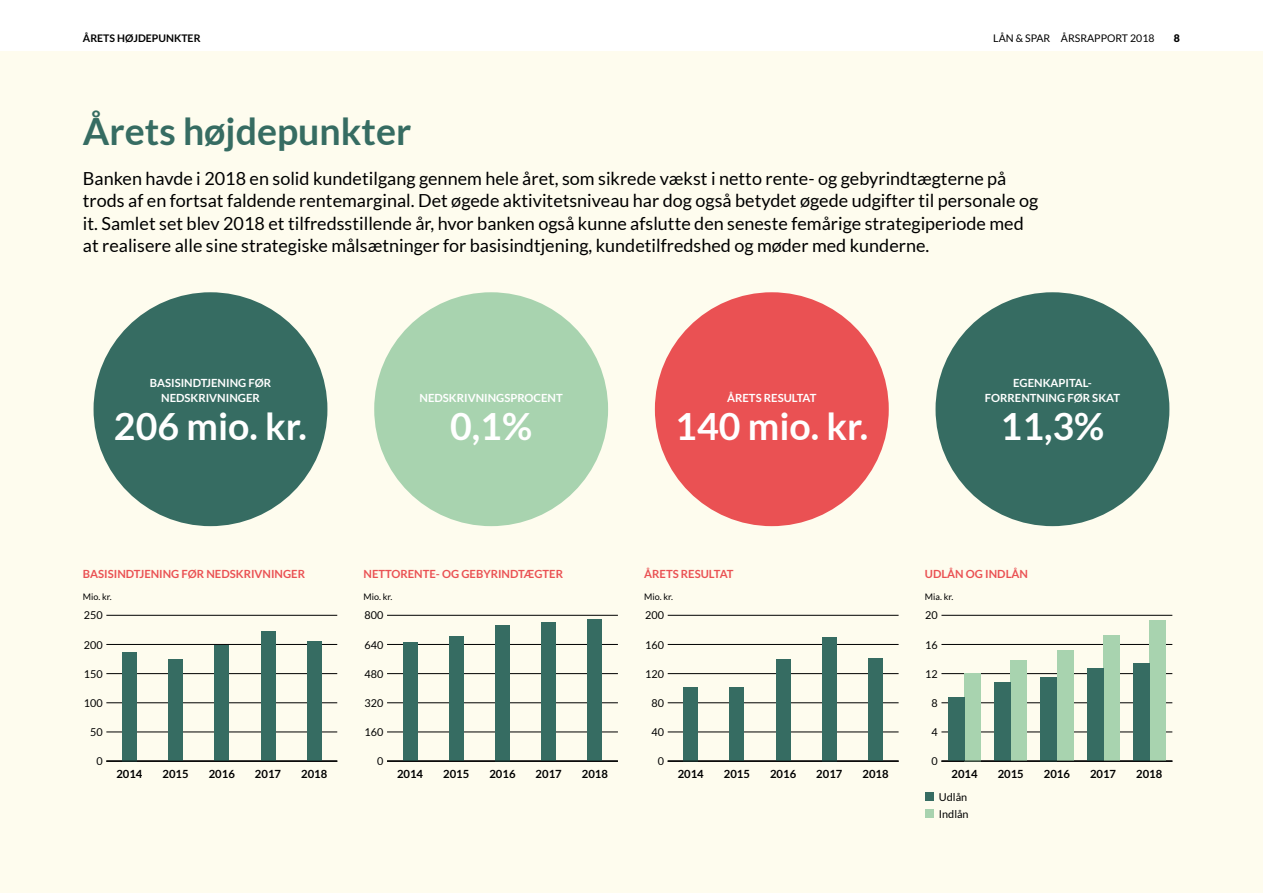
<style>
.page{position:relative;width:1263px;height:893px;background:#fff}
.page>*{position:absolute;margin:0;border:0;box-sizing:border-box;transform-origin:0 0}
.t1{font:700 37.5px "Lato";color:#fff}
.t2{font:700 37.5px "Lato";color:#366c62}
.t3{font:18px/22.5px "Lato";color:#000}
.t4{font:700 11.25px/15px "Lato";color:#fff}
.t5{font:700 11.25px "Lato";color:#ea5153}
.t6{font:700 11.25px "Lato";color:#000}
.t7{font:10.8px/17.1px "Lato";color:#000}
.t8{font:10.5px "Lato";color:#000}
.t9{font:700 10.5px "Lato";color:#000}
.t10{font:900 10.5px "Lato";color:#000}
.t11{font:9px "Lato";color:#000}
</style>
<div class="page">
<div style="left:0;top:51px;width:1263px;height:842px;background:#fefcee"></div>
<div style="left:94px;top:292px;width:233px;height:234px;background:#366c62;border-radius:50%"></div>
<div style="left:374px;top:292px;width:234px;height:234px;background:#a8d3af;border-radius:50%"></div>
<div style="left:655px;top:292px;width:234px;height:234px;background:#ea5153;border-radius:50%"></div>
<div style="left:935px;top:292px;width:234px;height:234px;background:#366c62;border-radius:50%"></div>
<div style="left:925px;top:792px;width:8px;height:9px;background:#366c62"></div>
<div style="left:925px;top:810px;width:8px;height:8px;background:#a8d3af"></div>
<hr style="left:668px;top:732px;width:230px;height:1px;background:#000">
<hr style="left:668px;top:702px;width:230px;height:1px;background:#000">
<hr style="left:668px;top:673px;width:230px;height:1px;background:#000">
<hr style="left:668px;top:644px;width:230px;height:1px;background:#000">
<hr style="left:668px;top:615px;width:230px;height:1px;background:#000">
<div style="left:683px;top:687px;width:15px;height:74px;background:#366c62"></div>
<div style="left:730px;top:687px;width:14px;height:74px;background:#366c62"></div>
<div style="left:776px;top:660px;width:14px;height:101px;background:#366c62"></div>
<div style="left:822px;top:637px;width:15px;height:124px;background:#366c62"></div>
<div style="left:868px;top:659px;width:15px;height:102px;background:#366c62"></div>
<hr style="left:668px;top:761px;width:230px;height:1px;background:#000">
<hr style="left:106px;top:732px;width:231px;height:1px;background:#000">
<hr style="left:106px;top:702px;width:231px;height:1px;background:#000">
<hr style="left:106px;top:673px;width:231px;height:1px;background:#000">
<hr style="left:106px;top:644px;width:231px;height:1px;background:#000">
<hr style="left:106px;top:615px;width:231px;height:1px;background:#000">
<div style="left:122px;top:652px;width:15px;height:109px;background:#366c62"></div>
<div style="left:168px;top:660px;width:15px;height:101px;background:#366c62"></div>
<div style="left:215px;top:645px;width:14px;height:116px;background:#366c62"></div>
<div style="left:261px;top:632px;width:14px;height:129px;background:#366c62"></div>
<div style="left:307px;top:641px;width:14px;height:120px;background:#366c62"></div>
<hr style="left:106px;top:761px;width:231px;height:1px;background:#000">
<hr style="left:387px;top:732px;width:231px;height:1px;background:#000">
<hr style="left:387px;top:702px;width:231px;height:1px;background:#000">
<hr style="left:387px;top:673px;width:231px;height:1px;background:#000">
<hr style="left:387px;top:644px;width:231px;height:1px;background:#000">
<hr style="left:387px;top:615px;width:231px;height:1px;background:#000">
<div style="left:403px;top:643px;width:14px;height:118px;background:#366c62"></div>
<div style="left:449px;top:636px;width:15px;height:125px;background:#366c62"></div>
<div style="left:495px;top:625px;width:15px;height:136px;background:#366c62"></div>
<div style="left:541px;top:623px;width:15px;height:138px;background:#366c62"></div>
<div style="left:588px;top:619px;width:14px;height:142px;background:#366c62"></div>
<hr style="left:387px;top:761px;width:231px;height:1px;background:#000">
<hr style="left:941px;top:732px;width:231px;height:1px;background:#000">
<hr style="left:941px;top:702px;width:231px;height:1px;background:#000">
<hr style="left:941px;top:673px;width:231px;height:1px;background:#000">
<hr style="left:941px;top:644px;width:231px;height:1px;background:#000">
<hr style="left:941px;top:615px;width:231px;height:1px;background:#000">
<div style="left:964px;top:673px;width:17px;height:88px;background:#a8d3af"></div>
<div style="left:1011px;top:660px;width:16px;height:101px;background:#a8d3af"></div>
<div style="left:1057px;top:651px;width:16px;height:110px;background:#a8d3af"></div>
<div style="left:1103px;top:636px;width:16px;height:125px;background:#a8d3af"></div>
<div style="left:1149px;top:621px;width:16px;height:140px;background:#a8d3af"></div>
<div style="left:948px;top:697px;width:16px;height:64px;background:#366c62"></div>
<div style="left:994px;top:682px;width:17px;height:79px;background:#366c62"></div>
<div style="left:1041px;top:677px;width:16px;height:84px;background:#366c62"></div>
<div style="left:1087px;top:669px;width:16px;height:92px;background:#366c62"></div>
<div style="left:1133px;top:663px;width:16px;height:98px;background:#366c62"></div>
<hr style="left:941px;top:761px;width:231px;height:1px;background:#000">
<p class="t9" style="left:83px;top:33px;width:117px">Årets høj depu nkter</p>
<p class="t8" style="left:993px;top:33px;width:163px">LÅN &amp; SPAR ÅRSRAPPORT 2018</p>
<p class="t10" style="left:1174px;top:32px;width:8px">8</p>
<h1 class="t2" style="left:83px;top:110px;width:330px">Årets højdepunkter</h1>
<p class="t3" style="left:83px;top:167px;width:957px">Banken havde i 2018 en solid kundetilgang gennem hele året, som sikrede vækst i netto rente- og gebyrindtægterne på trods af en fortsat faldende rentemarginal. Det øgede aktivitetsniveau har dog også betydet øgede udgifter til personale og it. Samlet set blev 2018 et tilfredsstillende år, hvor banken også kunne afslutte den seneste femårige strategiperiode med at realisere alle sine strategiske målsætninger for basisindtjening, kundetilfredshed og møder med kunderne.</p>
<p class="t4" style="left:161px;top:376px;width:111px;text-indent:-11px">BASISINDTJEN ING FØR<br>NED</p>
<p class="t4" style="left:185px;top:391px;width:54px">SKRIVN INGE</p>
<p class="t4" style="left:252px;top:391px;width:9px">R</p>
<h1 class="t1" style="left:114px;top:405px;width:195px">206 mio. kr.</h1>
<p class="t4" style="left:420px;top:391px;width:9px">NED</p>
<p class="t4" style="left:443px;top:391px;width:121px">SKRIVN INGSPROCENT</p>
<h1 class="t1" style="left:450px;top:405px;width:84px">0,1%</h1>
<p class="t4" style="left:727px;top:391px;width:91px">ÅRETS RESULTAT</p>
<h1 class="t1" style="left:675px;top:405px;width:195px">140 mio. kr.</h1>
<p class="t4" style="left:1013px;top:376px;width:9px">EGENK</p>
<p class="t4" style="left:985px;top:376px;width:137px;text-indent:66px">APITAL-<br>FORRENTNING FØR SKAT</p>
<h1 class="t1" style="left:1000px;top:405px;width:105px">11,3%</h1>
<p class="t5" style="left:83px;top:567px;width:132px">BASISINDTJEN ING FØR NED</p>
<p class="t5" style="left:230px;top:567px;width:54px">SKRIVN INGE</p>
<p class="t5" style="left:298px;top:567px;width:9px">R</p>
<p class="t5" style="left:364px;top:567px;width:201px">NETTORENTE- OG GE BYRINDTÆGTER</p>
<p class="t5" style="left:644px;top:567px;width:91px">ÅRETS RESULTAT</p>
<p class="t5" style="left:925px;top:567px;width:73px">UDLÅN OG INDL</p>
<p class="t5" style="left:1011px;top:567px;width:16px">ÅN</p>
<p class="t11" style="left:83px;top:592px;width:30px">Mio. kr.</p>
<p class="t11" style="left:364px;top:592px;width:30px">Mio. kr.</p>
<p class="t11" style="left:644px;top:592px;width:30px">Mio. kr.</p>
<p class="t11" style="left:925px;top:592px;width:30px">Mia. kr.</p>
<p class="t7" style="left:84px;top:607px;width:20px">250</p>
<p class="t7" style="left:365px;top:607px;width:20px">800</p>
<p class="t7" style="left:645px;top:607px;width:20px">200</p>
<p class="t7" style="left:925px;top:607px;width:14px">20</p>
<p class="t7" style="left:84px;top:636px;width:20px">200</p>
<p class="t7" style="left:365px;top:636px;width:20px">640</p>
<p class="t7" style="left:645px;top:636px;width:20px">160</p>
<p class="t7" style="left:925px;top:636px;width:14px">16</p>
<p class="t7" style="left:84px;top:665px;width:20px">150</p>
<p class="t7" style="left:365px;top:665px;width:20px">480</p>
<p class="t7" style="left:645px;top:665px;width:20px">120</p>
<p class="t7" style="left:925px;top:665px;width:14px">12</p>
<p class="t7" style="left:84px;top:694px;width:20px">100</p>
<p class="t7" style="left:365px;top:694px;width:20px">320</p>
<p class="t7" style="left:651px;top:694px;width:14px">80</p>
<p class="t7" style="left:931px;top:694px;width:8px">8</p>
<p class="t7" style="left:90px;top:723px;width:14px">50</p>
<p class="t7" style="left:365px;top:723px;width:20px">160</p>
<p class="t7" style="left:651px;top:723px;width:14px">40</p>
<p class="t7" style="left:931px;top:723px;width:8px">4</p>
<p class="t7" style="left:96px;top:753px;width:8px">0</p>
<p class="t7" style="left:377px;top:753px;width:8px">0</p>
<p class="t7" style="left:658px;top:753px;width:8px">0</p>
<p class="t7" style="left:931px;top:753px;width:8px">0</p>
<p class="t6" style="left:116px;top:767px;width:28px">2014</p>
<p class="t6" style="left:163px;top:767px;width:28px">2015</p>
<p class="t6" style="left:209px;top:767px;width:28px">2016</p>
<p class="t6" style="left:255px;top:767px;width:28px">2017</p>
<p class="t6" style="left:301px;top:767px;width:28px">2018</p>
<p class="t6" style="left:397px;top:767px;width:28px">2014</p>
<p class="t6" style="left:443px;top:767px;width:28px">2015</p>
<p class="t6" style="left:489px;top:767px;width:28px">2016</p>
<p class="t6" style="left:536px;top:767px;width:28px">2017</p>
<p class="t6" style="left:582px;top:767px;width:28px">2018</p>
<p class="t6" style="left:678px;top:767px;width:28px">2014</p>
<p class="t6" style="left:724px;top:767px;width:28px">2015</p>
<p class="t6" style="left:770px;top:767px;width:28px">2016</p>
<p class="t6" style="left:816px;top:767px;width:28px">2017</p>
<p class="t6" style="left:862px;top:767px;width:28px">2018</p>
<p class="t6" style="left:951px;top:767px;width:28px">2014</p>
<p class="t6" style="left:998px;top:767px;width:28px">2015</p>
<p class="t6" style="left:1044px;top:767px;width:28px">2016</p>
<p class="t6" style="left:1090px;top:767px;width:28px">2017</p>
<p class="t6" style="left:1136px;top:767px;width:28px">2018</p>
<p class="t7" style="left:939px;top:788px;width:31px">Udlån<br>Indlån</p>
</div>
